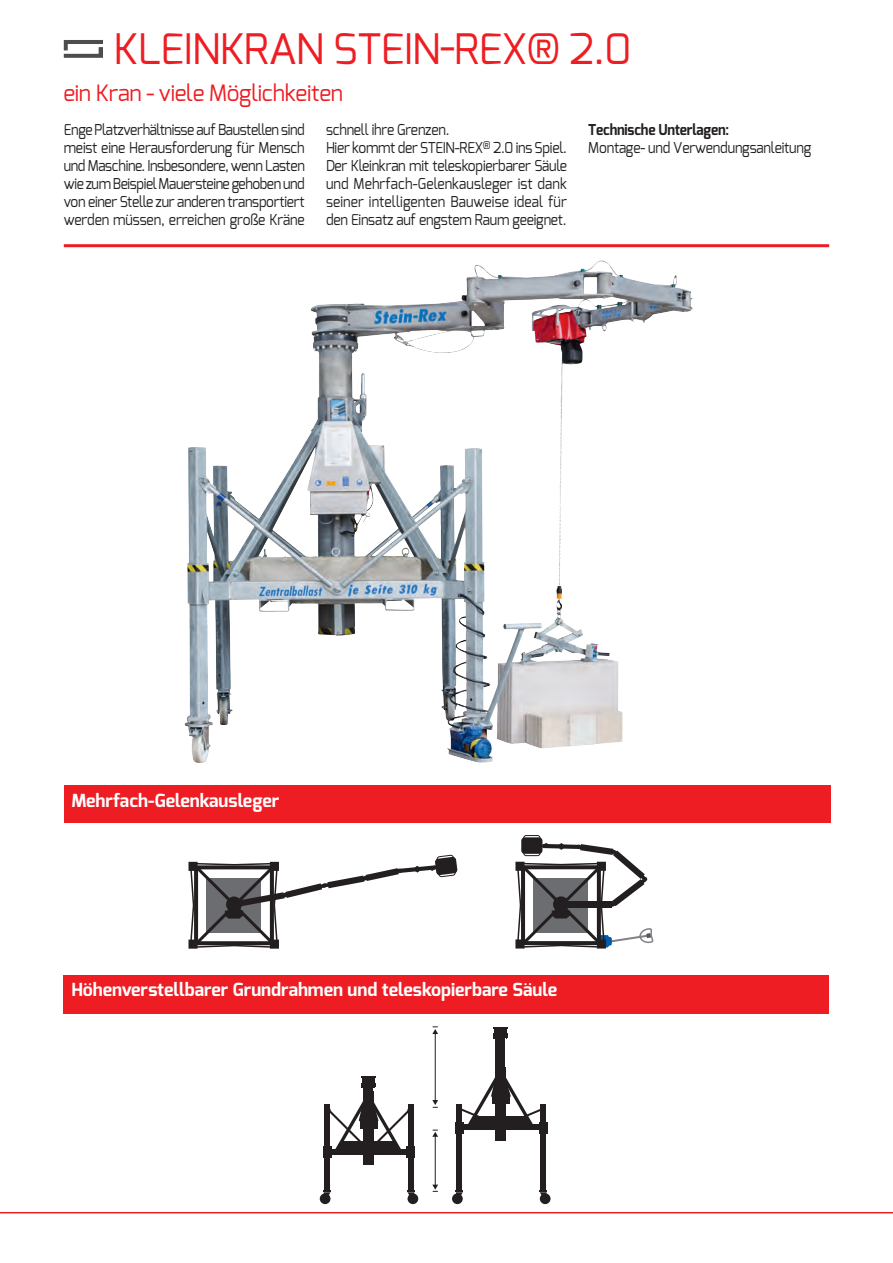
<style>
.page{position:relative;width:893px;height:1263px;background:#fff}
.page>*{position:absolute;margin:0;border:0;box-sizing:border-box;transform-origin:0 0}
.t1{font:42px "Exo";letter-spacing:-.015em;color:#ee1d23}
.t2{font:22.5px "Exo";letter-spacing:-.015em;color:#ee1d23}
.t3{font:700 18px "Exo";color:#fff}
.t4{font:15px/18px "Exo";letter-spacing:-.015em;color:#231f20;text-align:justify;scale:.92 1}
.t5{font:700 15px "Exo";letter-spacing:-.015em;color:#231f20;scale:.92 1}
</style>
<div class="page">
<div style="left:64px;top:975px;width:765px;height:38px;background:#ee1d23"></div>
<div style="left:64px;top:785px;width:766px;height:38px;background:#ee1d23"></div>
<hr style="left:64px;top:244px;width:765px;height:3px;background:#ee1d23">
<img style="left:184px;top:261px;width:416px;height:502px">
<svg style="left:188px;top:854px;width:270px;height:95px"></svg>
<svg style="left:515px;top:835px;width:139px;height:113px"></svg>
<div style="left:320px;top:1193px;width:10px;height:11px;background:#231f20;border-radius:50%"></div>
<div style="left:324px;top:1104px;width:6px;height:87px;background:#231f20"></div>
<svg style="left:323px;top:1191px;width:8px;height:10px"></svg>
<div style="left:323px;top:1146px;width:8px;height:12px;background:#231f20"></div>
<div style="left:407px;top:1146px;width:8px;height:12px;background:#231f20"></div>
<div style="left:408px;top:1193px;width:10px;height:11px;background:#231f20;border-radius:50%"></div>
<div style="left:408px;top:1104px;width:6px;height:87px;background:#231f20"></div>
<svg style="left:407px;top:1191px;width:8px;height:10px"></svg>
<svg style="left:330px;top:1099px;width:78px;height:55px"></svg>
<div style="left:363px;top:1085px;width:10px;height:73px;background:#231f20"></div>
<div style="left:363px;top:1092px;width:10px;height:73px;background:#231f20"></div>
<div style="left:362px;top:1077px;width:12px;height:7px;background:#231f20"></div>
<svg style="left:361px;top:1076px;width:14px;height:1px"></svg>
<svg style="left:361px;top:1083px;width:15px;height:5px"></svg>
<div style="left:496px;top:1036px;width:9px;height:73px;background:#231f20"></div>
<div style="left:495px;top:1067px;width:11px;height:73px;background:#231f20"></div>
<div style="left:452px;top:1193px;width:11px;height:11px;background:#231f20;border-radius:50%"></div>
<div style="left:456px;top:1104px;width:6px;height:87px;background:#231f20"></div>
<svg style="left:455px;top:1191px;width:8px;height:10px"></svg>
<div style="left:455px;top:1122px;width:8px;height:11px;background:#231f20"></div>
<div style="left:539px;top:1122px;width:8px;height:11px;background:#231f20"></div>
<div style="left:462px;top:1124px;width:78px;height:6px;background:#231f20"></div>
<div style="left:540px;top:1193px;width:11px;height:11px;background:#231f20;border-radius:50%"></div>
<div style="left:540px;top:1104px;width:6px;height:87px;background:#231f20"></div>
<svg style="left:539px;top:1191px;width:8px;height:10px"></svg>
<svg style="left:462px;top:1077px;width:78px;height:47px"></svg>
<div style="left:494px;top:1028px;width:12px;height:7px;background:#231f20"></div>
<svg style="left:493px;top:1027px;width:14px;height:1px"></svg>
<svg style="left:493px;top:1034px;width:15px;height:5px"></svg>
<hr style="left:435px;top:1136px;width:1px;height:49px;background:#231f20">
<svg style="left:432px;top:1184px;width:6px;height:8px"></svg>
<svg style="left:432px;top:1129px;width:6px;height:8px"></svg>
<hr style="left:435px;top:1033px;width:1px;height:68px;background:#231f20">
<svg style="left:432px;top:1100px;width:6px;height:8px"></svg>
<svg style="left:432px;top:1026px;width:6px;height:8px"></svg>
<img style="left:63px;top:40px;width:40px;height:18px">
<hr style="left:0;top:1212px;width:893px;height:1px;background:#ee1d23">
<h1 class="t1" style="left:113px;top:22px;width:519px">KLEINKRAN STEIN-REX® 2.0</h1>
<h2 class="t2" style="left:63px;top:78px;width:281px">ein Kran - viele Möglichkeiten</h2>
<p class="t4" style="left:64px;top:121px;width:264px">Enge Platzverhältnisse auf Baustellen sind meist eine Herausforderung für Mensch und Maschine. Insbesondere, wenn Lasten wie zum Beispiel Mauersteine gehoben und von einer Stelle zur anderen transportiert werden müssen, erreichen große Kräne</p>
<p class="t4" style="left:326px;top:121px;width:263px;text-align:left">schnell ihre Grenzen.<br>Hier kommt der STEIN-REX<sup>®</sup> 2.0 ins Spiel.<br>Der Kleinkran mit teleskopierbarer Säule und Mehrfach-Gelenkausleger ist dank seiner intelligenten Bauweise ideal für den Einsatz auf engstem Raum geeignet.</p>
<p class="t5" style="left:588px;top:120px;width:155px">Technische Unterlagen:</p>
<p class="t4" style="left:588px;top:139px;width:244px">Montage- und Verwendungsanleitung</p>
<p class="t3" style="left:71px;top:789px;width:210px">Mehrfach-Gelenkausleger</p>
<p class="t3" style="left:71px;top:978px;width:487px">Höhenverstellbarer Grundrahmen und teleskopierbare Säule</p>
</div>
